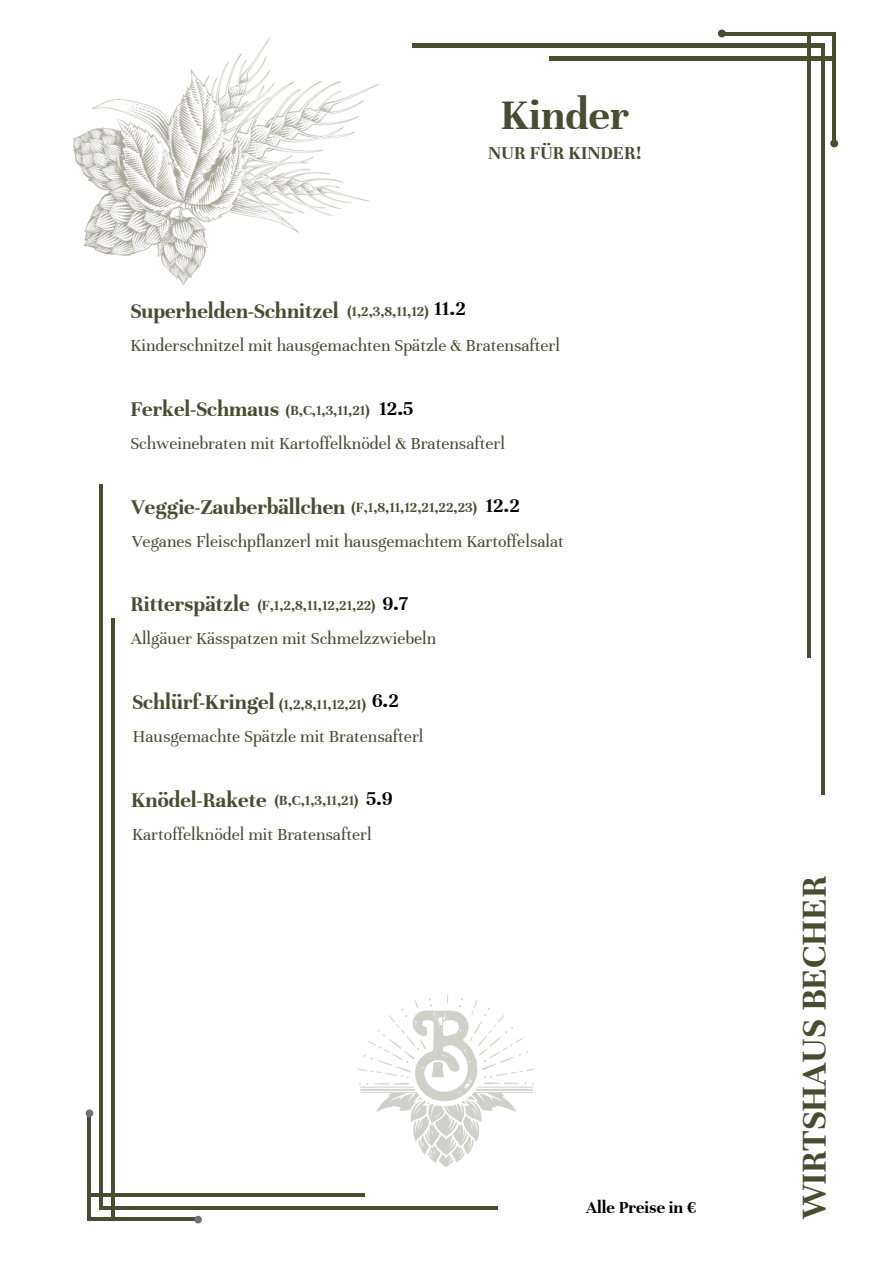
<style>
.page{position:relative;width:894px;height:1264px;background:#fff}
.page>*{position:absolute;margin:0;border:0;box-sizing:border-box;transform-origin:0 0}
.t1{font:700 45px "Unna";color:#484c30}
.t2{font:700 37.5px "Unna";color:#484c30}
.t3{font:700 22.5px "Unna";color:#484c30}
.t4{font:700 21px "Unna";color:#000}
.t5{font:700 19.5px "Unna";color:#484c30}
.t6{font:18px "Unna";color:#484c30}
.t7{font:700 18px "Unna";color:#000}
.t8{font:700 15px "Unna";color:#484c30}
</style>
<div class="page">
<hr style="left:89px;top:1193px;width:275px;height:3px;background:#484c30">
<hr style="left:99px;top:1206px;width:398px;height:3px;background:#484c30">
<hr style="left:88px;top:1113px;width:3px;height:107px;background:#484c30">
<div style="left:86px;top:1109px;width:7px;height:8px;background:#717073;border-radius:50%"></div>
<hr style="left:88px;top:1217px;width:110px;height:3px;background:#484c30">
<div style="left:194px;top:1215px;width:8px;height:8px;background:#717073;border-radius:50%"></div>
<hr style="left:112px;top:618px;width:3px;height:601px;background:#484c30">
<hr style="left:99px;top:484px;width:3px;height:725px;background:#484c30">
<div style="left:830px;top:139px;width:7px;height:8px;background:#484c30;border-radius:50%"></div>
<svg style="left:717px;top:30px;width:8px;height:7px"></svg>
<hr style="left:832px;top:32px;width:3px;height:111px;background:#484c30">
<hr style="left:721px;top:32px;width:114px;height:3px;background:#484c30">
<hr style="left:807px;top:34px;width:3px;height:623px;background:#484c30">
<svg style="left:820px;top:47px;width:4px;height:747px;fill:#484c30"></svg>
<hr style="left:549px;top:57px;width:285px;height:3px;background:#484c30">
<hr style="left:412px;top:44px;width:412px;height:3px;background:#484c30">
<img style="left:73px;top:37px;width:306px;height:248px">
<img style="left:358px;top:994px;width:177px;height:173px">
<h1 class="t1" style="left:500px;top:89px;width:130px">Kinder</h1>
<h4 class="t5" style="left:488px;top:142px;width:155px">NUR FÜR KINDER!</h4>
<h3 class="t3" style="left:130px;top:298px;width:210px">Superhelden-Schnitzel</h3>
<p class="t6" style="left:130px;top:335px;width:431px">Kinderschnitzel mit hausgemachten Spätzle &amp; Bratensafterl</p>
<p class="t4" style="left:434px;top:296px;width:33px">11.2</p>
<h3 class="t8" style="left:347px;top:303px;width:83px">(1,2,3,8,11,12)</h3>
<h6 class="t3" style="left:130px;top:396px;width:150px">Ferkel-Schmaus</h6>
<h3 class="t6" style="left:130px;top:433px;width:376px">Schweinebraten mit Kartoffelknödel &amp; Bratensafterl</h3>
<h6 class="t4" style="left:379px;top:396px;width:36px">12.5</h6>
<h3 class="t8" style="left:286px;top:401px;width:85px">(B,C,1,3,11,21)</h3>
<h3 class="t3" style="left:131px;top:493px;width:215px">Veggie-Zauberbällchen</h3>
<p class="t6" style="left:132px;top:530px;width:433px">Veganes Fleischpflanzerl mit hausgemachtem Kartoffelsalat</p>
<h6 class="t4" style="left:485px;top:493px;width:36px">12.2</h6>
<p class="t8" style="left:351px;top:498px;width:127px">(F,1,8,11,12,21,22,23)</p>
<h3 class="t3" style="left:130px;top:591px;width:121px">Ritterspätzle</h3>
<h3 class="t6" style="left:131px;top:628px;width:306px">Allgäuer Kässpatzen mit Schmelzzwiebeln</h3>
<h6 class="t4" style="left:382px;top:591px;width:27px">9.7</h6>
<h3 class="t8" style="left:257px;top:596px;width:119px">(F,1,2,8,11,12,21,22)</h3>
<h6 class="t3" style="left:132px;top:689px;width:144px">Schlürf-Kringel</h6>
<h3 class="t6" style="left:133px;top:726px;width:292px">Hausgemachte Spätzle mit Bratensafterl</h3>
<h6 class="t4" style="left:372px;top:688px;width:28px">6.2</h6>
<h3 class="t8" style="left:279px;top:695px;width:88px">(1,2,8,11,12,21)</h3>
<h3 class="t3" style="left:131px;top:786px;width:137px">Knödel-Rakete</h3>
<h3 class="t6" style="left:132px;top:823px;width:241px">Kartoffelknödel mit Bratensafterl</h3>
<h2 class="t4" style="left:366px;top:786px;width:28px">5.9</h2>
<p class="t8" style="left:275px;top:792px;width:85px">(B,C,1,3,11,21)</p>
<p class="t7" style="left:586px;top:1197px;width:111px">Alle Preise in €</p>
<p class="t2" style="left:792px;top:1219px;width:345px;rotate:-90deg">WIRTSHAUS BECHER</p>
</div>
